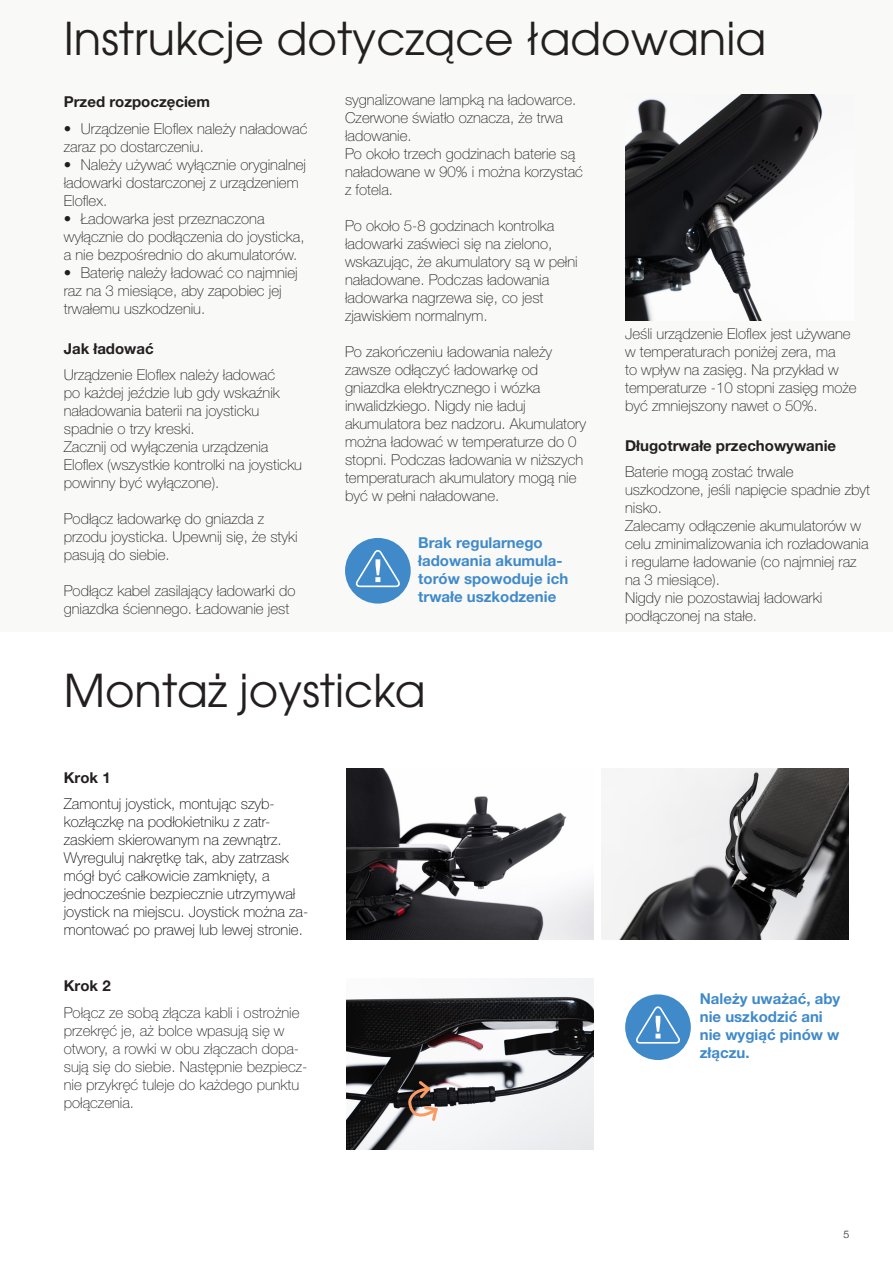
<style>
.page{position:relative;width:893px;height:1263px;background:#fff}
.page>*{position:absolute;margin:0;border:0;box-sizing:border-box;transform-origin:0 0}
.t1{font:45px "ITC Avant Garde Pro";color:#231f20}
.Brödtext{font:100 15px/18px "Helvetica Neue LT Pro";color:#231f20}
.Brödtext-2{font:100 15px/18px "Helvetica Neue LT Pro";color:#040503}
.Mellanrubrik{font:700 15px/18px "Helvetica Neue LT Pro";color:#408ac9}
.Mellanrubrik-2{font:700 15px "Helvetica Neue LT Pro";color:#231f20}
.t2{font:300 10.5px "Helvetica Neue";color:#231f20}
</style>
<div class="page">
<div style="left:0;top:0;width:893px;height:631px;background:#f9f9f8"></div>
<img style="left:625px;top:95px;width:197px;height:225px">
<div style="left:345px;top:538px;width:66px;height:66px;background:#408ac9;border-radius:50%"></div>
<svg style="left:355px;top:550px;width:45px;height:38px"></svg>
<img style="left:347px;top:768px;width:246px;height:171px">
<img style="left:602px;top:768px;width:246px;height:171px">
<img style="left:347px;top:978px;width:246px;height:171px">
<svg style="left:407px;top:1078px;width:33px;height:45px"></svg>
<div style="left:625px;top:994px;width:66px;height:66px;background:#408ac9;border-radius:50%"></div>
<svg style="left:636px;top:1006px;width:44px;height:38px"></svg>
<p class="t1" style="left:64px;top:10px;width:704px">Instrukcje dotyczące ładowania</p>
<p class="Mellanrubrik-2" style="left:64px;top:93px;width:148px">Przed rozpoczęciem</p>
<p class="Brödtext" style="left:64px;top:120px;width:245px">• Urządzenie Eloflex należy naładować zaraz po dostarczeniu.</p>
<p class="Brödtext" style="left:64px;top:156px;width:244px">• Należy używać wyłącznie oryginalnej ładowarki dostarczonej z urządzeniem<br>Eloflex.</p>
<p class="Brödtext" style="left:64px;top:210px;width:242px">• Ładowarka jest przeznaczona wyłącznie do podłączenia do joysticka, a nie bezpośrednio do akumulatorów.</p>
<p class="Brödtext" style="left:64px;top:264px;width:235px">• Baterię należy ładować co najmniej raz na 3 miesiące, aby zapobiec jej trwałemu uszkodzeniu.</p>
<p class="Mellanrubrik-2" style="left:64px;top:339px;width:91px">Jak ładować</p>
<p class="Brödtext" style="left:64px;top:366px;width:218px">Urządzenie Eloflex należy ładować po każdej jeździe lub gdy wskaźnik naładowania baterii na joysticku spadnie o trzy kreski.</p>
<p class="Brödtext" style="left:64px;top:438px;width:240px">Zacznij od wyłączenia urządzenia<br>Eloflex (wszystkie kontrolki na joysticku powinny być wyłączone).</p>
<p class="Brödtext" style="left:64px;top:510px;width:235px">Podłącz ładowarkę do gniazda z przodu joysticka. Upewnij się, że styki pasują do siebie.</p>
<p class="Brödtext" style="left:64px;top:582px;width:233px">Podłącz kabel zasilający ładowarki do gniazdka ściennego. Ładowanie jest</p>
<p class="Brödtext" style="left:345px;top:91px;width:233px">sygnalizowane lampką na ładowarce.<br>Czerwone światło oznacza, że trwa ładowanie.</p>
<p class="Brödtext" style="left:345px;top:145px;width:239px">Po około trzech godzinach baterie są naładowane w 90% i można korzystać z fotela.</p>
<p class="Brödtext" style="left:345px;top:217px;width:234px">Po około 5-8 godzinach kontrolka ładowarki zaświeci się na zielono, wskazując, że akumulatory są w pełni naładowane. Podczas ładowania ładowarka nagrzewa się, co jest zjawiskiem normalnym.</p>
<p class="Brödtext" style="left:345px;top:343px;width:243px">Po zakończeniu ładowania należy zawsze odłączyć ładowarkę od gniazdka elektrycznego i wózka inwalidzkiego. Nigdy nie ładuj akumulatora bez nadzoru. Akumulatory można ładować w temperaturze do 0 stopni. Podczas ładowania w niższych temperaturach akumulatory mogą nie być w pełni naładowane.</p>
<p class="Mellanrubrik" style="left:418px;top:533px;width:151px">Brak regularnego ładowania akumula&shy;torów spowoduje ich trwałe uszkodzenie</p>
<p class="t1" style="left:64px;top:662px;width:363px">Montaż joysticka</p>
<p class="Mellanrubrik-2" style="left:64px;top:768px;width:48px">Krok 1</p>
<p class="Brödtext-2" style="left:64px;top:795px;width:246px">Zamontuj joystick, montując szyb&shy;kozłączkę na podłokietniku z zatr&shy;zaskiem skierowanym na zewnątrz.<br>Wyreguluj nakrętkę tak, aby zatrzask mógł być całkowicie zamknięty, a jednocześnie bezpiecznie utrzymywał joystick na miejscu. Joystick można za&shy;montować po prawej lub lewej stronie.</p>
<p class="Mellanrubrik-2" style="left:64px;top:976px;width:48px">Krok 2</p>
<p class="Brödtext" style="left:64px;top:1003px;width:245px">Połącz ze sobą złącza kabli i ostrożnie przekręć je, aż bolce wpasują się w otwory, a rowki w obu złączach dopa&shy;sują się do siebie. Następnie bezpiecz&shy;nie przykręć tuleje do każdego punktu połączenia.</p>
<p class="Brödtext" style="left:625px;top:325px;width:233px">Jeśli urządzenie Eloflex jest używane w temperaturach poniżej zera, ma<br>to wpływ na zasięg. Na przykład w temperaturze -10 stopni zasięg może być zmniejszony nawet o 50%.</p>
<p class="Mellanrubrik-2" style="left:625px;top:436px;width:213px">Długotrwałe przechowywanie</p>
<p class="Brödtext" style="left:625px;top:463px;width:246px">Baterie mogą zostać trwale uszkodzone, jeśli napięcie spadnie zbyt nisko.</p>
<p class="Brödtext" style="left:625px;top:517px;width:245px">Zalecamy odłączenie akumulatorów w celu zminimalizowania ich rozładowania i regularne ładowanie (co najmniej raz na 3 miesiące).</p>
<p class="Brödtext" style="left:625px;top:589px;width:198px">Nigdy nie pozostawiaj ładowarki podłączonej na stałe.</p>
<p class="Mellanrubrik" style="left:700px;top:989px;width:142px">Należy uważać, aby nie uszkodzić ani nie wygiąć pinów w złączu.</p>
<p class="t2" style="left:843px;top:1226px;width:7px">5</p>
</div>
